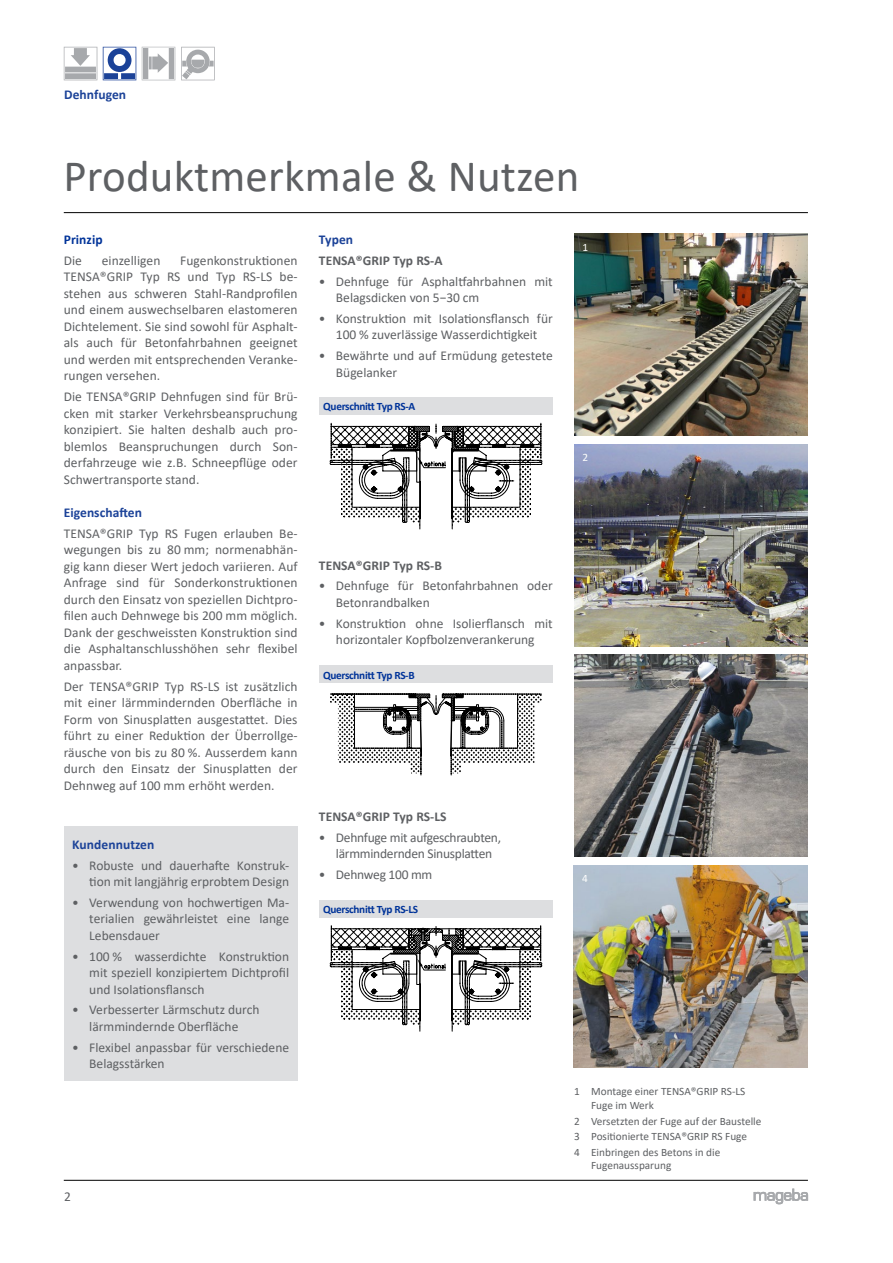
<style>
.page{position:relative;width:893px;height:1263px;background:#fff}
.page>*{position:absolute;margin:0;border:0;box-sizing:border-box;transform-origin:0 0}
.t1{font:45px "Calibri";letter-spacing:.005em;color:#5e6063}
.t2{font:13.5px/16.5px "Calibri";color:#5e6063;text-align:justify}
.t3{font:13.5px/16.5px "Calibri";letter-spacing:-.02em;color:#5e6063}
.t4{font:700 13.5px "Calibri";letter-spacing:.005em;color:#5e6063}
.t5{font:700 13.5px "Calibri";letter-spacing:.005em;color:#1b4298}
.t6{font:700 13.5px "Calibri";letter-spacing:.005em;color:#039}
.t7{font:11.25px/15.6px "Calibri";color:#5e6063}
.t8{font:700 11.25px "Calibri";letter-spacing:-.03em;color:#039}
.t9{font:11.25px "Calibri";color:#fff}
</style>
<div class="page">
<hr style="left:64px;top:1180px;width:744px;height:1px;background:#000">
<hr style="left:64px;top:212px;width:744px;height:1px;background:#000">
<svg style="left:103px;top:47px;width:33px;height:33px"></svg>
<svg style="left:64px;top:47px;width:33px;height:34px"></svg>
<svg style="left:181px;top:47px;width:34px;height:33px"></svg>
<svg style="left:182px;top:72px;width:8px;height:7px"></svg>
<svg style="left:142px;top:47px;width:33px;height:33px"></svg>
<img style="left:574px;top:234px;width:234px;height:202px">
<img style="left:574px;top:444px;width:234px;height:202px">
<img style="left:574px;top:655px;width:234px;height:202px">
<img style="left:574px;top:865px;width:234px;height:202px">
<svg style="left:330px;top:423px;width:212px;height:106px"></svg>
<svg style="left:331px;top:694px;width:210px;height:81px"></svg>
<div style="left:319px;top:666px;width:234px;height:17px;background:#dddee0"></div>
<svg style="left:330px;top:925px;width:212px;height:106px"></svg>
<div style="left:319px;top:900px;width:234px;height:17px;background:#dddee0"></div>
<div style="left:64px;top:826px;width:234px;height:255px;background:#dddee0"></div>
<div style="left:319px;top:398px;width:234px;height:17px;background:#dddee0"></div>
<svg style="left:754px;top:1188px;width:54px;height:16px"></svg>
<p class="t5" style="left:64px;top:85px;width:64px">Dehnfugen</p>
<h1 class="t1" style="left:63px;top:145px;width:518px">Produktmerkmale &amp; Nutzen</h1>
<p class="t6" style="left:64px;top:230px;width:40px">Prinzip</p>
<p class="t2" style="left:64px;top:252px;width:20px">Die</p>
<p class="t2" style="left:102px;top:252px;width:60px">einzelligen</p>
<p class="t2" style="left:64px;top:252px;width:235px;text-indent:116px">Fugenkonstruktionen TENSA®GRIP Typ RS und Typ RS-LS be&shy;stehen aus schweren Stahl-Randprofilen und einem auswechselbaren elastomeren Dichtelement. Sie sind sowohl für Asphalt&shy;als auch für Betonfahrbahnen geeignet und werden mit entsprechenden Veranke&shy;rungen versehen.</p>
<p class="t2" style="left:64px;top:388px;width:235px">Die TENSA®GRIP Dehnfugen sind für Brü&shy;cken mit starker Verkehrsbeanspruchung konzipiert. Sie halten deshalb auch pro&shy;blemlos Beanspruchungen durch Son&shy;derfahrzeuge wie z.B. Schneepflüge oder Schwertransporte stand.</p>
<p class="t5" style="left:64px;top:503px;width:80px">Eigenschaften</p>
<p class="t2" style="left:64px;top:525px;width:235px">TENSA®GRIP Typ RS Fugen erlauben Be&shy;wegungen bis zu 80 mm; normenabhän&shy;gig kann dieser Wert jedoch variieren. Auf Anfrage sind für Sonderkonstruktionen durch den Einsatz von speziellen Dichtpro&shy;filen auch Dehnwege bis 200 mm möglich.<br>Dank der geschweissten Konstruktion sind die Asphaltanschlusshöhen sehr flexibel anpassbar.</p>
<p class="t2" style="left:64px;top:677px;width:235px">Der TENSA®GRIP Typ RS-LS ist zusätzlich mit einer lärmmindernden Oberfläche in Form von Sinusplatten ausgestattet. Dies führt zu einer Reduktion der Überrollge&shy;räusche von bis zu 80 %. Ausserdem kann durch den Einsatz der Sinusplatten der Dehnweg auf 100 mm erhöht werden.</p>
<p class="t5" style="left:72px;top:835px;width:84px">Kundennutzen</p>
<p class="t2" style="left:72px;top:857px;width:218px;text-align:right">• Robuste und dauerhafte Konstruk&shy;tion mit langjährig erprobtem Design</p>
<p class="t2" style="left:89px;top:894px;width:201px;text-indent:-17px">• Verwendung von hochwertigen Ma&shy;terialien gewährleistet eine lange Lebensdauer</p>
<p class="t2" style="left:89px;top:947px;width:201px;text-indent:-17px">• 100 % wasserdichte Konstruktion mit speziell konzipiertem Dichtprofil und Isolationsflansch</p>
<p class="t2" style="left:72px;top:1001px;width:189px;text-align:center">• Verbesserter Lärmschutz durch lärmmindernde Oberfläche</p>
<p class="t2" style="left:89px;top:1038px;width:201px;text-indent:-17px">• Flexibel anpassbar für verschiedene<br>Belagsstärken</p>
<p class="t5" style="left:319px;top:230px;width:36px">Typen</p>
<p class="t4" style="left:319px;top:251px;width:125px">TENSA®GRIP Typ RS-A</p>
<p class="t2" style="left:336px;top:272px;width:218px;text-indent:-17px">• Dehnfuge für Asphaltfahrbahnen mit<br>Belagsdicken von 5−30 cm</p>
<p class="t2" style="left:319px;top:310px;width:235px;text-align:center">• Konstruktion mit Isolationsflansch für<br>100 % zuverlässige Wasserdichtigkeit</p>
<p class="t2" style="left:336px;top:347px;width:218px;text-indent:-17px">• Bewährte und auf Ermüdung getestete<br>Bügelanker</p>
<p class="t8" style="left:323px;top:399px;width:94px">Querschnitt Typ RS-A</p>
<p class="t4" style="left:319px;top:556px;width:125px">TENSA®GRIP Typ RS-B</p>
<p class="t2" style="left:336px;top:577px;width:218px;text-indent:-17px">• Dehnfuge für Betonfahrbahnen oder<br>Betonrandbalken</p>
<p class="t2" style="left:319px;top:615px;width:235px;text-align:center">• Konstruktion ohne Isolierflansch mit horizontaler Kopfbolzenverankerung</p>
<p class="t8" style="left:323px;top:667px;width:93px">Querschnitt Typ RS-B</p>
<p class="t4" style="left:319px;top:807px;width:129px">TENSA®GRIP Typ RS-LS</p>
<p class="t3" style="left:336px;top:829px;width:167px;text-indent:-17px">• Dehnfuge mit aufgeschraubten, lärmmindernden Sinusplatten</p>
<p class="t3" style="left:319px;top:866px;width:115px">• Dehnweg 100 mm</p>
<p class="t8" style="left:323px;top:901px;width:96px">Querschnitt Typ RS-LS</p>
<p class="t2" style="left:64px;top:1188px;width:8px">2</p>
<p class="t9" style="left:583px;top:239px;width:7px">1</p>
<p class="t9" style="left:583px;top:450px;width:7px">2</p>
<p class="t9" style="left:583px;top:660px;width:7px">3</p>
<p class="t9" style="left:582px;top:871px;width:7px">4</p>
<p class="t7" style="left:591px;top:1085px;width:156px;line-height:13.5px;text-indent:-17px">1 Montage einer TENSA®GRIP RS-LS<br>Fuge im Werk</p>
<p class="t7" style="left:574px;top:1113px;width:189px">2 Versetzten der Fuge auf der Baustelle<br>3 Positionierte TENSA®GRIP RS Fuge<br>4 Einbringen des Betons in die</p>
<p class="t7" style="left:591px;top:1157px;width:82px">Fugenaussparung</p>
</div>
